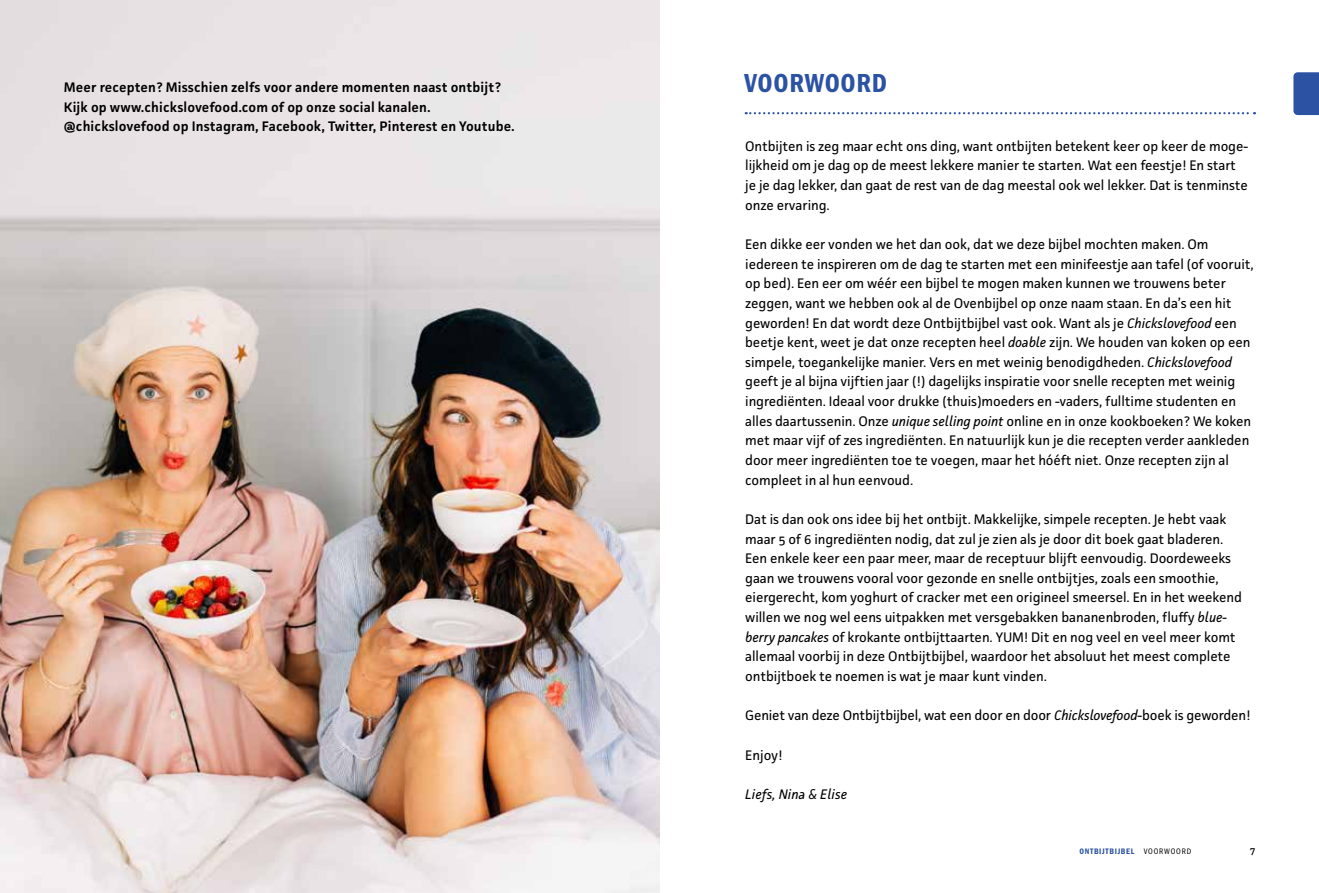
<style>
.page{position:relative;width:1319px;height:893px;background:#fff}
.page>*{position:absolute;margin:0;border:0;box-sizing:border-box;transform-origin:0 0}
.t1{font:27px "Franklin Gothic URW Con Dem";letter-spacing:.025em;color:#2c52a4}
.t2{font:13.8px/19.6px "Facit";letter-spacing:-.005em;color:#000}
.t3{font:600 13.8px/19.6px "Facit";letter-spacing:.01em;color:#000}
.t4{font:italic 13.8px "Facit";letter-spacing:.01em;color:#000}
.t5{font:10.95px "Facit";color:#000}
.t6{font:8.25px "Franklin Gothic URW Con Dem";letter-spacing:.075em;color:#2c52a4}
.t7{font:8.25px "Franklin Gothic URW Con Boo";color:#000}
.s1{font-style:italic}
.s2{font-family:"Franklin Gothic URW Con Boo";color:#000}
</style>
<div class="page">
<svg style="left:1293px;top:72px;width:25px;height:43px"></svg>
<img style="left:0;top:0;width:659px;height:893px">
<svg style="left:745px;top:112px;width:509px;height:2px"></svg>
<p class="t3" style="left:64px;top:77px;width:438px">Meer recepten? Misschien zelfs voor andere momenten naast ontbijt?</p>
<h1 class="t1" style="left:744px;top:65px;width:144px">VOORWOORD</h1>
<p class="t3" style="left:64px;top:97px;width:452px">Kijk op www.chickslovefood.com of op onze social kanalen. @chickslovefood op Instagram, Facebook, Twitter, Pinterest en Youtube.</p>
<p class="t2" style="left:745px;top:136px;width:504px">Ontbijten is zeg maar echt ons ding, want ontbijten betekent keer op keer de moge&shy;lijkheid om je dag op de meest lekkere manier te starten. Wat een feestje! En start je je dag lekker, dan gaat de rest van de dag meestal ook wel lekker. Dat is tenminste onze ervaring.</p>
<p class="t2" style="left:745px;top:234px;width:510px">Een dikke eer vonden we het dan ook, dat we deze bijbel mochten maken. Om iedereen te inspireren om de dag te starten met een minifeestje aan tafel (of vooruit, op bed). Een eer om wéér een bijbel te mogen maken kunnen we trouwens beter zeggen, want we hebben ook al de Ovenbijbel op onze naam staan. En da’s een hit geworden! En dat wordt deze Ontbijtbijbel vast ook. Want als je <span class="s1">Chickslovefood</span> een beetje kent, weet je dat onze recepten heel <span class="s1">doable</span> zijn. We houden van koken op een simpele, toegankelijke manier. Vers en met weinig benodigdheden. <span class="s1">Chickslovefood </span>geeft je al bijna vijftien jaar (!) dagelijks inspiratie voor snelle recepten met weinig ingrediënten. Ideaal voor drukke (thuis)moeders en -vaders, fulltime studenten en alles daartussenin. Onze <span class="s1">unique selling point</span> online en in onze kookboeken? We koken met maar vijf of zes ingrediënten. En natuurlijk kun je die recepten verder aankleden door meer ingrediënten toe te voegen, maar het hóéft niet. Onze recepten zijn al compleet in al hun eenvoud.</p>
<p class="t2" style="left:745px;top:509px;width:498px">Dat is dan ook ons idee bij het ontbijt. Makkelijke, simpele recepten. Je hebt vaak maar 5 of 6 ingrediënten nodig, dat zul je zien als je door dit boek gaat bladeren.<br>Een enkele keer een paar meer, maar de receptuur blijft eenvoudig. Doordeweeks gaan we trouwens vooral voor gezonde en snelle ontbijtjes, zoals een smoothie, eiergerecht, kom yoghurt of cracker met een origineel smeersel. En in het weekend willen we nog wel eens uitpakken met versgebakken bananenbroden, fluffy <span class="s1">blue&shy;berry pancakes</span> of krokante ontbijttaarten. YUM! Dit en nog veel en veel meer komt allemaal voorbij in deze Ontbijtbijbel, waardoor het absoluut het meest complete ontbijtboek te noemen is wat je maar kunt vinden.</p>
<p class="t2" style="left:745px;top:705px;width:506px">Geniet van deze Ontbijtbijbel, wat een door en door <span class="s1">Chickslovefood</span>-boek is geworden!</p>
<p class="t2" style="left:745px;top:745px;width:39px">Enjoy!</p>
<p class="t4" style="left:745px;top:785px;width:103px">Liefs, Nina &amp; Elise</p>
<p class="t6" style="left:1079px;top:846px;width:71px">ONTBIJTBIJBEL <span class="s2">VOO</span></p>
<p class="t7" style="left:1158px;top:846px;width:33px">RWOO RD</p>
<p class="t5" style="left:1249px;top:843px;width:7px">7</p>
</div>
